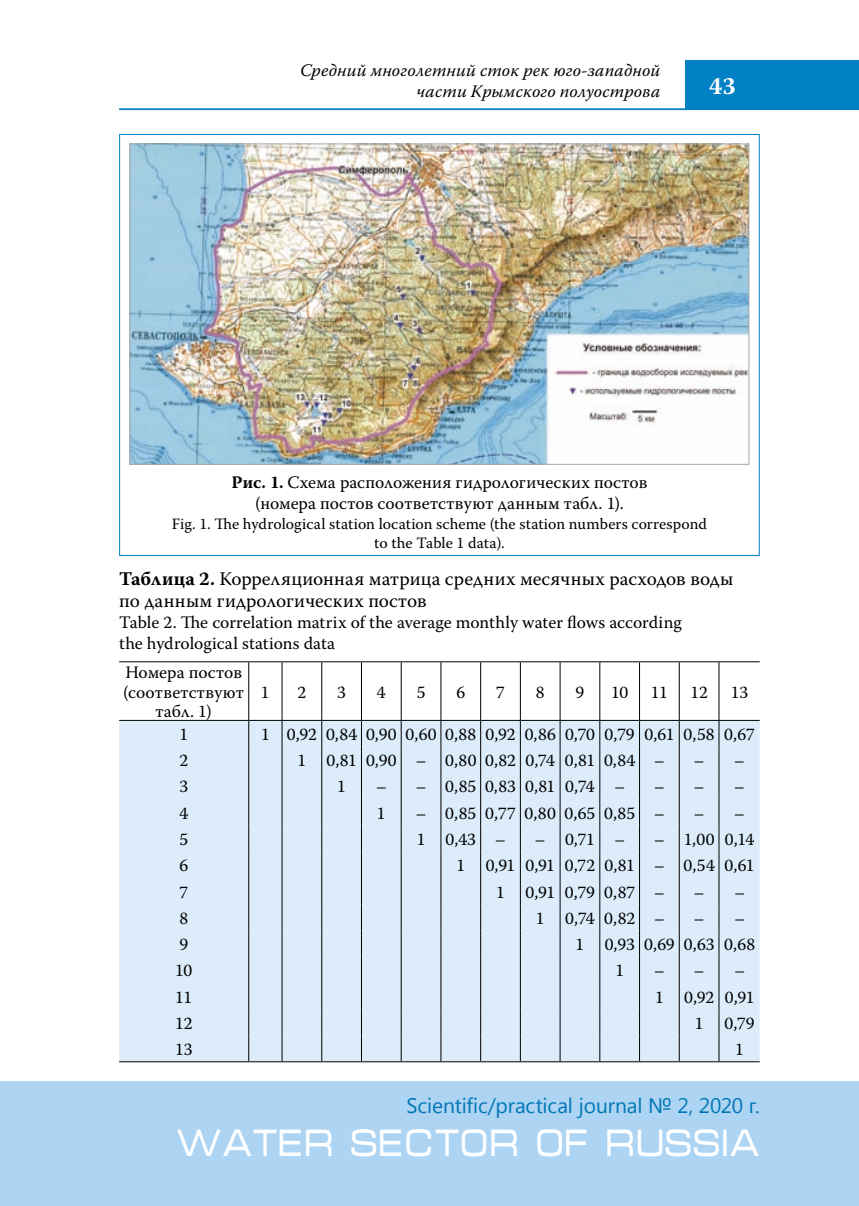
<style>
.page{position:relative;width:859px;height:1206px;background:#fff}
.page>*{position:absolute;margin:0;border:0;box-sizing:border-box;transform-origin:0 0}
.t1{font:38.5px "Micra C";color:#fff;scale:.83 1}
.t2{font:700 24.5px "Warnock Pro";color:#fff}
.t3{font:21px "Segoe UI";letter-spacing:-.005em;color:#0077b6}
.t4{font:19.25px/22.8px "Warnock Pro";letter-spacing:.005em;color:#000}
.t5{font:17.5px/21px "Warnock Pro";color:#000;text-align:center}
.t6{font:italic 17.5px/21px "Warnock Pro";letter-spacing:.005em;color:#000;text-align:right}
.t7{font:17.5px "Warnock Pro";letter-spacing:-.035em;color:#000}
.t8{font:15.75px/19.2px "Warnock Pro";letter-spacing:.005em;color:#000;text-align:center}
.s1{font-weight:700}
</style>
<div class="page">
<hr style="left:119px;top:108px;width:739px;height:2px;background:#0080c5">
<div style="left:685px;top:60px;width:173px;height:50px;background:#0080c5"></div>
<div style="left:0;top:1081px;width:858px;height:124px;background:#add4f3"></div>
<div style="left:119px;top:721px;width:640px;height:340px;background:#dcecfa"></div>
<hr style="left:119px;top:661px;width:130px;height:1px;background:#000">
<hr style="left:249px;top:661px;width:33px;height:1px;background:#000">
<hr style="left:282px;top:661px;width:39px;height:1px;background:#000">
<hr style="left:321px;top:661px;width:40px;height:1px;background:#000">
<hr style="left:361px;top:661px;width:40px;height:1px;background:#000">
<hr style="left:401px;top:661px;width:40px;height:1px;background:#000">
<hr style="left:441px;top:661px;width:39px;height:1px;background:#000">
<hr style="left:480px;top:661px;width:40px;height:1px;background:#000">
<hr style="left:520px;top:661px;width:40px;height:1px;background:#000">
<hr style="left:560px;top:661px;width:39px;height:1px;background:#000">
<hr style="left:599px;top:661px;width:40px;height:1px;background:#000">
<hr style="left:639px;top:661px;width:40px;height:1px;background:#000">
<hr style="left:679px;top:661px;width:39px;height:1px;background:#000">
<hr style="left:718px;top:661px;width:41px;height:1px;background:#000">
<hr style="left:119px;top:720px;width:130px;height:1px;background:#000">
<hr style="left:249px;top:720px;width:33px;height:1px;background:#000">
<hr style="left:282px;top:720px;width:39px;height:1px;background:#000">
<hr style="left:321px;top:720px;width:40px;height:1px;background:#000">
<hr style="left:361px;top:720px;width:40px;height:1px;background:#000">
<hr style="left:401px;top:720px;width:40px;height:1px;background:#000">
<hr style="left:441px;top:720px;width:39px;height:1px;background:#000">
<hr style="left:480px;top:720px;width:40px;height:1px;background:#000">
<hr style="left:520px;top:720px;width:40px;height:1px;background:#000">
<hr style="left:560px;top:720px;width:39px;height:1px;background:#000">
<hr style="left:599px;top:720px;width:40px;height:1px;background:#000">
<hr style="left:639px;top:720px;width:40px;height:1px;background:#000">
<hr style="left:679px;top:720px;width:39px;height:1px;background:#000">
<hr style="left:718px;top:720px;width:41px;height:1px;background:#000">
<hr style="left:119px;top:1061px;width:130px;height:1px;background:#000">
<hr style="left:249px;top:1061px;width:33px;height:1px;background:#000">
<hr style="left:282px;top:1061px;width:39px;height:1px;background:#000">
<hr style="left:321px;top:1061px;width:40px;height:1px;background:#000">
<hr style="left:361px;top:1061px;width:40px;height:1px;background:#000">
<hr style="left:401px;top:1061px;width:40px;height:1px;background:#000">
<hr style="left:441px;top:1061px;width:39px;height:1px;background:#000">
<hr style="left:480px;top:1061px;width:40px;height:1px;background:#000">
<hr style="left:520px;top:1061px;width:40px;height:1px;background:#000">
<hr style="left:560px;top:1061px;width:39px;height:1px;background:#000">
<hr style="left:599px;top:1061px;width:40px;height:1px;background:#000">
<hr style="left:639px;top:1061px;width:40px;height:1px;background:#000">
<hr style="left:679px;top:1061px;width:39px;height:1px;background:#000">
<hr style="left:718px;top:1061px;width:41px;height:1px;background:#000">
<hr style="left:248px;top:662px;width:1px;height:58px;background:#000">
<hr style="left:281px;top:662px;width:1px;height:58px;background:#000">
<hr style="left:321px;top:662px;width:1px;height:58px;background:#000">
<hr style="left:361px;top:662px;width:1px;height:58px;background:#000">
<hr style="left:400px;top:662px;width:1px;height:58px;background:#000">
<hr style="left:440px;top:662px;width:1px;height:58px;background:#000">
<hr style="left:480px;top:662px;width:1px;height:58px;background:#000">
<hr style="left:519px;top:662px;width:1px;height:58px;background:#000">
<hr style="left:559px;top:662px;width:1px;height:58px;background:#000">
<hr style="left:599px;top:662px;width:1px;height:58px;background:#000">
<hr style="left:639px;top:662px;width:1px;height:58px;background:#000">
<hr style="left:678px;top:662px;width:1px;height:58px;background:#000">
<hr style="left:718px;top:662px;width:1px;height:58px;background:#000">
<svg style="left:248px;top:720px;width:1px;height:341px"></svg>
<svg style="left:281px;top:720px;width:1px;height:341px"></svg>
<svg style="left:321px;top:720px;width:1px;height:341px"></svg>
<svg style="left:361px;top:720px;width:1px;height:341px"></svg>
<svg style="left:400px;top:720px;width:1px;height:341px"></svg>
<svg style="left:440px;top:720px;width:1px;height:341px"></svg>
<svg style="left:480px;top:720px;width:1px;height:341px"></svg>
<svg style="left:519px;top:720px;width:1px;height:341px"></svg>
<svg style="left:559px;top:720px;width:1px;height:341px"></svg>
<svg style="left:599px;top:720px;width:1px;height:341px"></svg>
<svg style="left:639px;top:720px;width:1px;height:341px"></svg>
<svg style="left:678px;top:720px;width:1px;height:341px"></svg>
<svg style="left:718px;top:720px;width:1px;height:341px"></svg>
<img style="left:131px;top:145px;width:616px;height:318px">
<p class="t6" style="left:300px;top:59px;width:362px">Средний многолетний сток рек юго-западной части Крымского полуострова</p>
<h2 class="t2" style="left:708px;top:71px;width:28px">43</h2>
<p class="t5" style="left:231px;top:472px;width:417px"><span class="s1">Рис. 1.</span> Схема расположения гидрологических постов (номера постов соответствуют данным табл. 1).</p>
<p class="t8" style="left:172px;top:513px;width:536px">Fig. 1. The hydrological station location scheme (the station numbers correspond to the Table 1 data).</p>
<p class="t4" style="left:119px;top:566px;width:615px"><span class="s1">Таблица 2.</span> Корреляционная матрица средних месячных расходов воды по данным гидрологических постов</p>
<p class="t5" style="left:119px;top:612px;width:564px;text-align:left">Table 2. The correlation matrix of the average monthly water flows according the hydrological stations data</p>
<p class="t5" style="left:123px;top:662px;width:122px;line-height:19.2px">Номера постов (соответствуют табл. 1)</p>
<p class="t5" style="left:261px;top:681px;width:10px">1</p>
<p class="t5" style="left:297px;top:681px;width:10px">2</p>
<p class="t5" style="left:337px;top:681px;width:10px">3</p>
<p class="t5" style="left:377px;top:681px;width:10px">4</p>
<p class="t5" style="left:416px;top:681px;width:10px">5</p>
<p class="t5" style="left:456px;top:681px;width:10px">6</p>
<p class="t5" style="left:496px;top:681px;width:10px">7</p>
<p class="t5" style="left:535px;top:681px;width:10px">8</p>
<p class="t5" style="left:575px;top:681px;width:10px">9</p>
<p class="t5" style="left:611px;top:681px;width:18px">10</p>
<p class="t5" style="left:650px;top:681px;width:19px">11</p>
<p class="t5" style="left:690px;top:681px;width:19px">12</p>
<p class="t5" style="left:730px;top:681px;width:19px">13</p>
<p class="t5" style="left:179px;top:723px;width:10px">1</p>
<p class="t5" style="left:261px;top:723px;width:495px">1 0,92 0,84 0,90 0,60 0,88 0,92 0,86 0,70 0,79 0,61 0,58 0,67</p>
<p class="t5" style="left:179px;top:749px;width:10px">2</p>
<p class="t5" style="left:297px;top:749px;width:368px">1 0,81 0,90 – 0,80 0,82 0,74 0,81 0,84 –</p>
<p class="t5" style="left:693px;top:749px;width:52px">– –</p>
<p class="t5" style="left:179px;top:776px;width:10px">3</p>
<p class="t5" style="left:337px;top:776px;width:10px">1</p>
<p class="t5" style="left:376px;top:776px;width:250px">– – 0,85 0,83 0,81 0,74 –</p>
<p class="t5" style="left:654px;top:776px;width:52px">– –</p>
<p class="t5" style="left:734px;top:776px;width:12px">–</p>
<p class="t5" style="left:179px;top:802px;width:10px">4</p>
<p class="t5" style="left:377px;top:802px;width:10px">1</p>
<p class="t5" style="left:415px;top:802px;width:250px">– 0,85 0,77 0,80 0,65 0,85 –</p>
<p class="t5" style="left:693px;top:802px;width:52px">– –</p>
<p class="t5" style="left:179px;top:828px;width:10px">5</p>
<p class="t5" style="left:416px;top:828px;width:91px">1 0,43 –</p>
<p class="t5" style="left:534px;top:828px;width:91px">– 0,71 –</p>
<p class="t5" style="left:654px;top:828px;width:101px">– 1,00 0,14</p>
<p class="t5" style="left:179px;top:854px;width:10px">6</p>
<p class="t7" style="left:456px;top:855px;width:299px">1 0,91 0,91 0,72 0,81 – 0,54 0,61</p>
<p class="t5" style="left:179px;top:881px;width:10px">7</p>
<p class="t5" style="left:496px;top:881px;width:170px">1 0,91 0,79 0,87 –</p>
<p class="t5" style="left:693px;top:881px;width:52px">– –</p>
<p class="t5" style="left:179px;top:907px;width:10px">8</p>
<p class="t5" style="left:535px;top:907px;width:130px">1 0,74 0,82 –</p>
<p class="t5" style="left:693px;top:907px;width:52px">– –</p>
<p class="t5" style="left:179px;top:933px;width:10px">9</p>
<p class="t5" style="left:575px;top:933px;width:181px">1 0,93 0,69 0,63 0,68</p>
<p class="t5" style="left:175px;top:959px;width:18px">10</p>
<p class="t5" style="left:615px;top:959px;width:10px">1</p>
<p class="t5" style="left:654px;top:959px;width:52px">– –</p>
<p class="t5" style="left:734px;top:959px;width:12px">–</p>
<p class="t5" style="left:175px;top:986px;width:19px">11</p>
<p class="t5" style="left:654px;top:986px;width:101px">1 0,92 0,91</p>
<p class="t5" style="left:175px;top:1012px;width:19px">12</p>
<p class="t5" style="left:694px;top:1012px;width:61px">1 0,79</p>
<p class="t5" style="left:175px;top:1038px;width:19px">13</p>
<p class="t5" style="left:735px;top:1038px;width:10px">1</p>
<p class="t3" style="left:406px;top:1090px;width:354px">scientific/practical journal № 2, 2020 г.</p>
<h1 class="t1" style="left:175px;top:1126px;width:705px">WATER SECTOR OF RUSSIA</h1>
</div>
